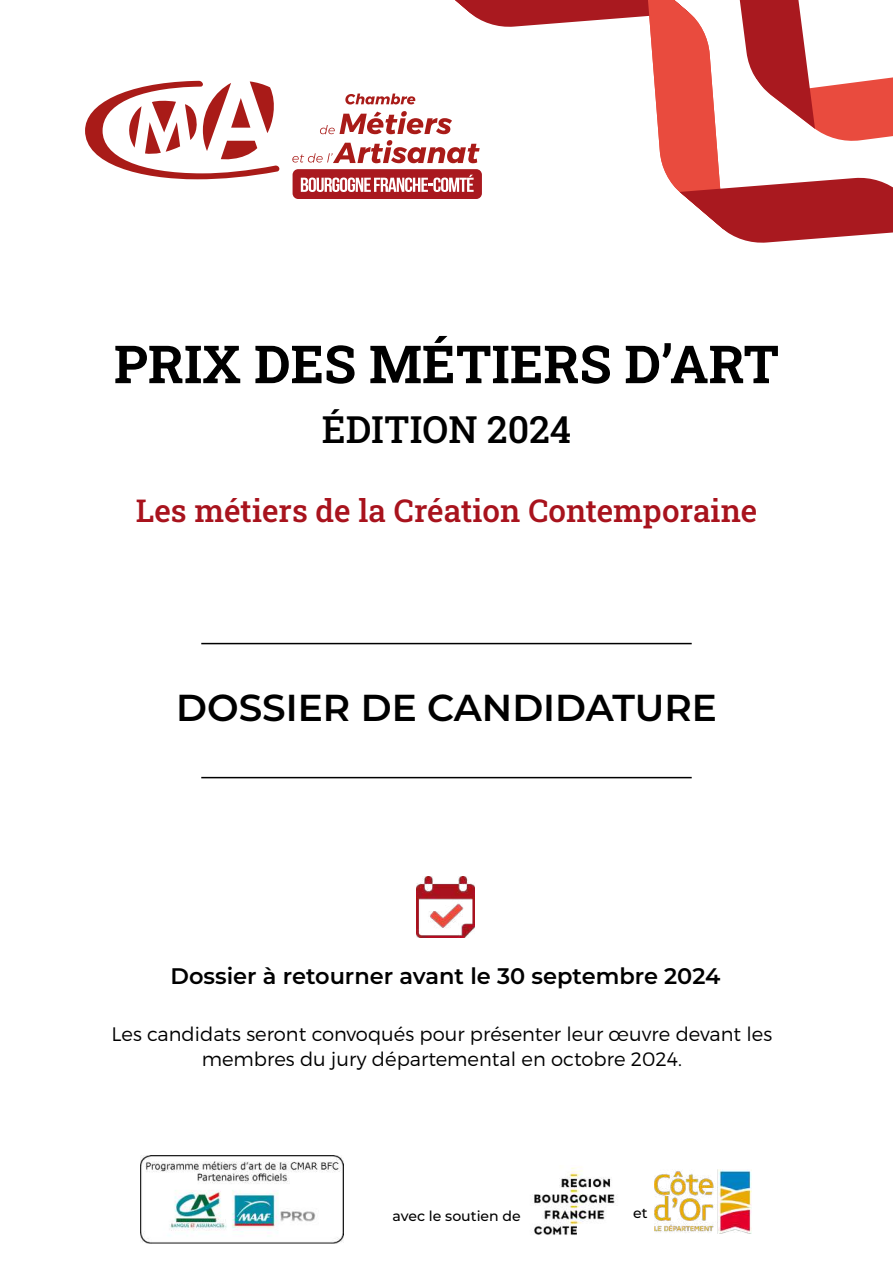
<style>
.page{position:relative;width:893px;height:1263px;background:#fff}
.page>*{position:absolute;margin:0;border:0;box-sizing:border-box;transform-origin:0 0}
.t1{font:700 52.5px "Roboto Slab";color:#000}
.t2{font:600 37.5px "Montserrat";color:#000}
.t3{font:500 37.5px "Roboto Slab";color:#000}
.t4{font:500 31.5px "Roboto Slab";color:#a8131d}
.t5{font:600 22.5px "Montserrat";color:#000}
.t6{font:300 19.5px/25.5px "Montserrat";color:#000;text-align:center}
.t7{font:500 14.1px "Montserrat";color:#000}
</style>
<div class="page">
<img style="left:532px;top:1167px;width:83px;height:68px">
<img style="left:654px;top:1170px;width:97px;height:64px">
<img style="left:140px;top:1156px;width:204px;height:88px">
<svg style="left:85px;top:81px;width:195px;height:98px"></svg>
<svg style="left:292px;top:0;width:601px;height:243px"></svg>
<hr style="left:201px;top:643px;width:491px;height:1px;background:#000">
<hr style="left:201px;top:777px;width:491px;height:1px;background:#000">
<img style="left:417px;top:877px;width:57px;height:61px">
<h1 class="t1" style="left:114px;top:328px;width:667px">PRIX DES MÉTIERS D’ART</h1>
<h2 class="t3" style="left:322px;top:404px;width:251px">ÉDITION 2024</h2>
<h3 class="t4" style="left:136px;top:489px;width:623px">Les métiers de la Création Contemporaine</h3>
<h2 class="t2" style="left:176px;top:681px;width:542px">DOSSIER DE CANDIDATURE</h2>
<p class="t5" style="left:170px;top:960px;width:551px">Dossier à retourner avant le 30 septembre 2024</p>
<p class="t6" style="left:112px;top:1021px;width:662px">Les candidats seront convoqués pour présenter leur œuvre devant les membres du jury départemental en octobre 2024.</p>
<p class="t7" style="left:392px;top:1206px;width:130px">avec le soutien de</p>
<p class="t7" style="left:633px;top:1203px;width:16px">et</p>
</div>
